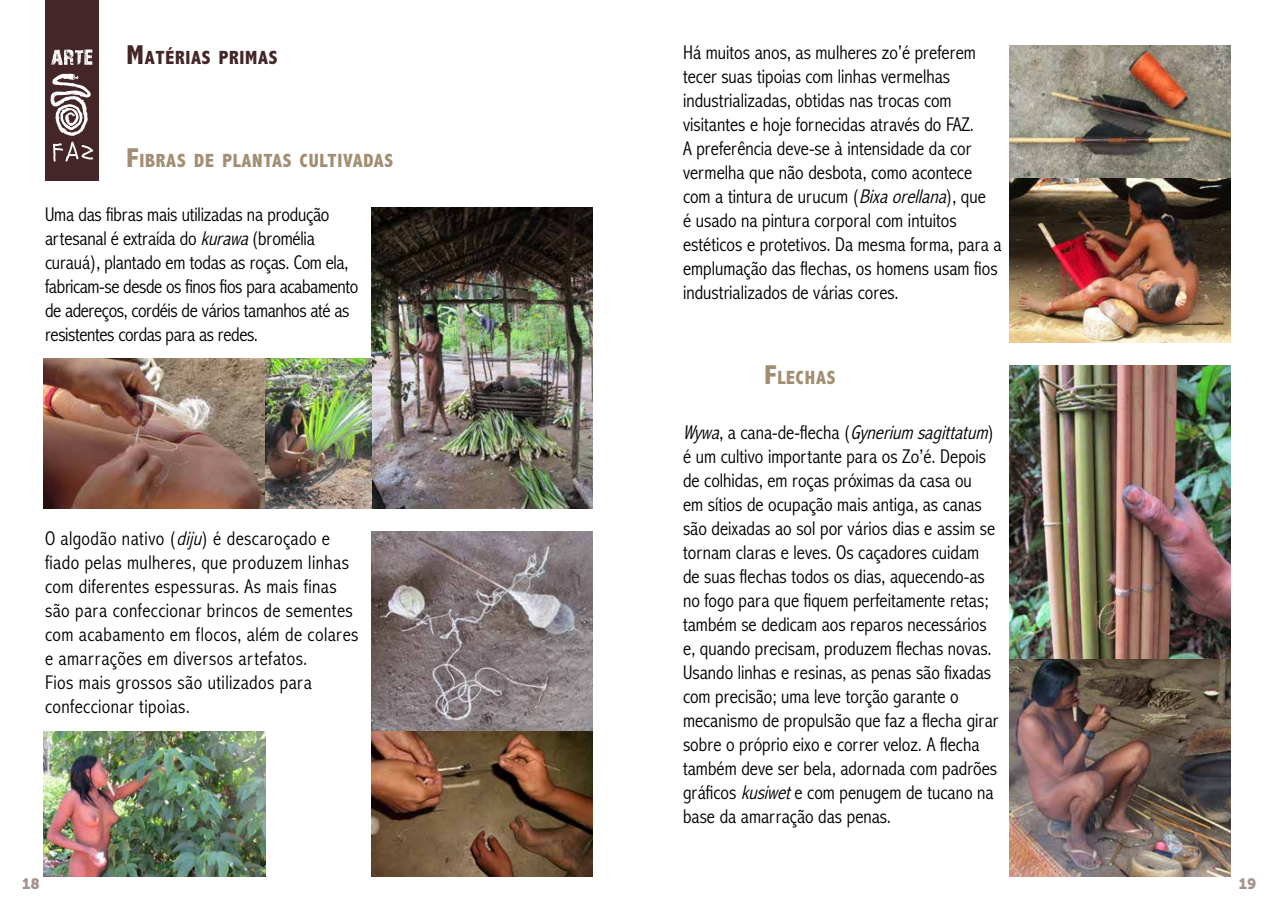
<style>
.page{position:relative;width:1276px;height:922px;background:#fff}
.page>*{position:absolute;margin:0;border:0;box-sizing:border-box;transform-origin:0 0}
.t1{font:300 condensed 20px/24px "Abadi MT Pro";color:#000}
.t2{font:300 condensed 20px/24px "Abadi MT Pro";letter-spacing:.02em;color:#000}
.t3{font:800 condensed 19.25px "Abadi MT Pro";letter-spacing:.035em;color:#a28f73}
.t4{font:800 condensed 19.25px "Abadi MT Pro";letter-spacing:.035em;color:#442528}
.t5{font:15px "Museo Sans 900";color:#a7918f}
.s1{font-size:27.5px}
.s2{font-style:italic}
</style>
<div class="page">
<div style="left:45px;top:0;width:54px;height:181px;background:#442528"></div>
<svg style="left:50px;top:74px;width:43px;height:88px"></svg>
<svg style="left:51px;top:49px;width:41px;height:16px"></svg>
<img style="left:1009px;top:365px;width:222px;height:511px">
<img style="left:1009px;top:45px;width:222px;height:297px">
<img style="left:371px;top:531px;width:222px;height:345px">
<img style="left:44px;top:731px;width:222px;height:145px">
<img style="left:371px;top:207px;width:222px;height:302px">
<img style="left:44px;top:359px;width:327px;height:150px">
<p class="t4" style="left:126px;top:47px;width:153px"><span class="s1">M</span>ATÉRIAS PRIMAS</p>
<p class="t3" style="left:126px;top:150px;width:268px"><span class="s1">F</span>IBRAS DE PLANTAS CULTIVADAS</p>
<p class="t1" style="left:45px;top:203px;width:315px">Uma das fibras mais utilizadas na produção artesanal é extraída do <span class="s2">kurawa</span>(bromélia curauá), plantado em todas as roças. Com ela, fabricam-se desde os finos fios para acabamento de adereços, cordéis de vários tamanhos até as resistentes cordas para as redes.</p>
<p class="t2" style="left:45px;top:526px;width:315px">O algodão nativo (<span class="s2">diju</span>) é descaroçado e fiado pelas mulheres, que produzem linhas com diferentes espessuras. As mais finas são para confeccionar brincos de sementes com acabamento em flocos, além de colares e amarrações em diversos artefatos.<br>Fios mais grossos são utilizados para confeccionar tipoias.</p>
<p class="t1" style="left:683px;top:41px;width:320px">Há muitos anos, as mulheres zo’é preferem tecer suas tipoias com linhas vermelhas industrializadas, obtidas nas trocas com visitantes e hoje fornecidas através do FAZ.<br>A preferência deve-se à intensidade da cor vermelha que não desbota, como acontece com a tintura de urucum (<span class="s2">Bixaorellana</span>), que<br>é usado na pintura corporal com intuitos estéticos e protetivos. Da mesma forma, para a emplumação das flechas, os homens usam fios industrializados de várias cores.</p>
<p class="t3" style="left:764px;top:367px;width:72px"><span class="s1">F</span>LECHAS</p>
<p class="t1" style="left:683px;top:420px;width:317px"><span class="s2">Wywa</span>, a c a n a - d e - fl e c h a ( <span class="s2">Gynerium sagittatum</span>) é um cultivo importante para os Zo’é. Depois de colhidas, em roças próximas da casa ou<br>em sítios de ocupação mais antiga, as canas são deixadas ao sol por vários dias e assim se tornam claras e leves. Os caçadores cuidam de suas flechas todos os dias, aquecendo-as no fogo para que fiquem perfeitamente retas; também se dedicam aos reparos necessários e, quando precisam, produzem flechas novas.<br>Usando linhas e resinas, as penas são fixadas com precisão; uma leve torção garante o mecanismo de propulsão que faz a flecha girar sobre o próprio eixo e correr veloz. A flecha também deve ser bela, adornada com padrões gráficos <span class="s2">kusiwet</span>e com penugem de tucano na base da amarração das penas.</p>
<p class="t5" style="left:22px;top:874px;width:19px">18</p>
<p class="t5" style="left:1238px;top:874px;width:19px">19</p>
</div>
